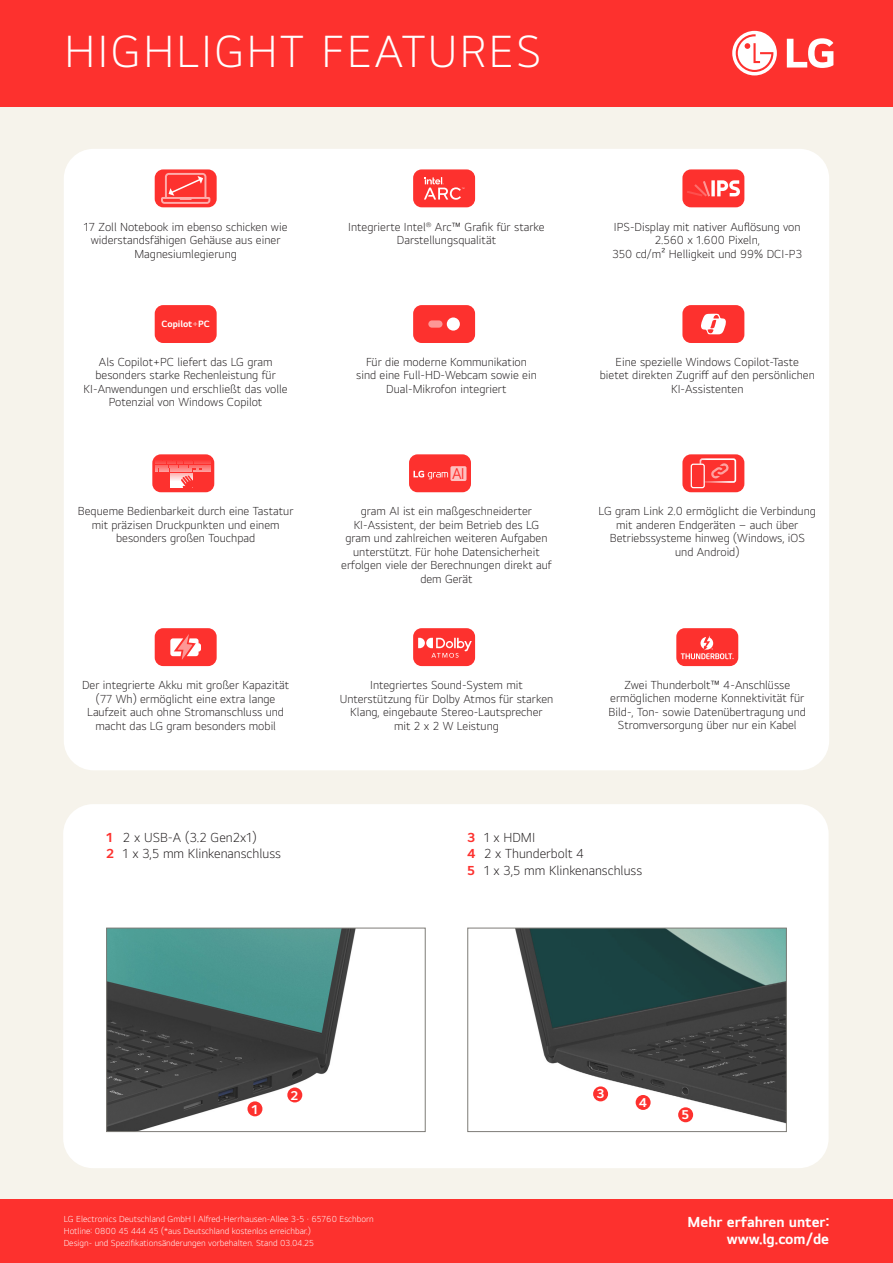
<style>
.page{position:relative;width:893px;height:1263px;background:#f6f3eb}
.page>*{position:absolute;margin:0;border:0;box-sizing:border-box;transform-origin:0 0}
.Specs-Highlight{font:300 46.5px "LG Smart UI";letter-spacing:.05em;color:#fff}
.t1{font:16.2px "LG Smart UI";color:#fd312e;scale:.92 1}
.t2{font:700 15px/16.5px "LG Smart UI";color:#fff;text-align:right}
.Specs-Highlight-2{font:300 13.5px "LG Smart UI";color:#231f20}
.Specs-Highlight-3{font:700 13.2px "LG Smart UI";color:#fff}
.Specs-Highlight-4{font:300 12px/13.5px "LG Smart UI";color:#231f20;text-align:center}
.Specs-Highlight-5{font:700 9.45px "LG Smart UI";color:#fff}
.t3{font:300 9px/12px "LG Smart UI";color:#fff}
.s1{color:#fe9896}
.s2{font-weight:700;color:#fd312e}
</style>
<div class="page">
<div style="left:64px;top:149px;width:765px;height:621px;background:#fff;border-radius:30px"></div>
<div style="left:0;top:1199px;width:893px;height:64px;background:#fd312e"></div>
<div style="left:0;top:0;width:893px;height:106px;background:#fd312e"></div>
<svg style="left:787px;top:38px;width:46px;height:30px"></svg>
<svg style="left:732px;top:31px;width:45px;height:44px"></svg>
<div style="left:413px;top:305px;width:62px;height:38px;background:#fd312e;border-radius:9px"></div>
<div style="left:428px;top:320px;width:14px;height:8px;background:#fd9796;border-radius:4px"></div>
<div style="left:447px;top:317px;width:13px;height:14px;background:#fff;border-radius:50%"></div>
<div style="left:155px;top:305px;width:62px;height:38px;background:#fd312e;border-radius:9px"></div>
<div style="left:409px;top:454px;width:62px;height:38px;background:#fd312e;border-radius:9px"></div>
<svg style="left:413px;top:471px;width:35px;height:8px"></svg>
<div style="left:450px;top:466px;width:16px;height:15px;background:#fec0bf;border-radius:2px"></div>
<div style="left:682px;top:454px;width:62px;height:38px;background:#fd312e;border-radius:9px"></div>
<svg style="left:711px;top:463px;width:18px;height:16px"></svg>
<div style="left:700px;top:458px;width:36px;height:25px;border:2px solid #fff;border-radius:2px"></div>
<div style="left:691px;top:464px;width:13px;height:24px;background:#fd312e;border-radius:2px"></div>
<div style="left:691px;top:464px;width:14px;height:24px;border:1px solid #fff;border-radius:2px"></div>
<div style="left:413px;top:628px;width:62px;height:38px;background:#fd312e;border-radius:9px"></div>
<svg style="left:418px;top:638px;width:54px;height:20px"></svg>
<div style="left:155px;top:628px;width:62px;height:38px;background:#fd312e;border-radius:9px"></div>
<svg style="left:170px;top:634px;width:31px;height:26px"></svg>
<div style="left:413px;top:169px;width:62px;height:38px;background:#fd312e;border-radius:9px"></div>
<svg style="left:424px;top:177px;width:40px;height:23px"></svg>
<div style="left:682px;top:305px;width:62px;height:38px;background:#fd312e;border-radius:9px"></div>
<svg style="left:701px;top:314px;width:25px;height:21px"></svg>
<div style="left:155px;top:169px;width:62px;height:38px;background:#fd312e;border-radius:9px"></div>
<svg style="left:161px;top:173px;width:49px;height:31px"></svg>
<div style="left:682px;top:169px;width:62px;height:38px;background:#fd312e;border-radius:9px"></div>
<svg style="left:687px;top:180px;width:53px;height:16px"></svg>
<div style="left:676px;top:628px;width:62px;height:38px;background:#fd312e;border-radius:9px"></div>
<svg style="left:681px;top:635px;width:53px;height:24px"></svg>
<div style="left:63px;top:804px;width:766px;height:364px;background:#fff;border-radius:30px"></div>
<img style="left:108px;top:930px;width:248px;height:200px">
<div style="left:106px;top:928px;width:319px;height:204px;border:1px solid #7e7c77"></div>
<img style="left:515px;top:930px;width:269px;height:193px">
<div style="left:468px;top:928px;width:318px;height:204px;border:1px solid #7e7c77"></div>
<div style="left:247px;top:1101px;width:15px;height:15px;background:#fd312e;border-radius:50%"></div>
<div style="left:287px;top:1087px;width:15px;height:15px;background:#fd312e;border-radius:50%"></div>
<div style="left:593px;top:1086px;width:15px;height:15px;background:#fd312e;border-radius:50%"></div>
<div style="left:636px;top:1095px;width:15px;height:15px;background:#fd312e;border-radius:50%"></div>
<div style="left:678px;top:1107px;width:15px;height:15px;background:#fd312e;border-radius:50%"></div>
<div style="left:152px;top:454px;width:62px;height:38px;background:#fd312e;border-radius:9px"></div>
<svg style="left:155px;top:461px;width:56px;height:27px"></svg>
<p class="Specs-Highlight" style="left:64px;top:23px;width:478px">HIGHLIGHT FEATURES</p>
<p class="Specs-Highlight-4" style="left:84px;top:220px;width:205px">17 Zoll Notebook im ebenso schicken wie widerstandsfähigen Gehäuse aus einer<br>Magnesiumlegierung</p>
<p class="Specs-Highlight-4" style="left:348px;top:220px;width:198px">Integrierte Intel<sup>®</sup> Arc™ Grafik für starke<br>Darstellungsqualität</p>
<p class="Specs-Highlight-4" style="left:612px;top:220px;width:191px">IPS-Display mit nativer Auflösung von<br>2.560 x 1.600 Pixeln,<br>350 cd/m² Helligkeit und 99% DCI-P3</p>
<p class="Specs-Highlight-5" style="left:162px;top:318px;width:50px">Copilot<span class="s1">+</span>PC</p>
<p class="Specs-Highlight-4" style="left:84px;top:355px;width:206px">Als Copilot+PC liefert das LG gram besonders starke Rechenleistung für KI-Anwendungen und erschließt das volle Potenzial von Windows Copilot</p>
<p class="Specs-Highlight-4" style="left:78px;top:504px;width:217px">Bequeme Bedienbarkeit durch eine Tastatur mit präzisen Druckpunkten und einem besonders großen Touchpad</p>
<p class="Specs-Highlight-4" style="left:356px;top:355px;width:182px">Für die moderne Kommunikation sind eine Full-HD-Webcam sowie ein<br>Dual-Mikrofon integriert</p>
<p class="Specs-Highlight-4" style="left:600px;top:355px;width:217px">Eine spezielle Windows Copilot-Taste bietet direkten Zugriff auf den persönlichen<br>KI-Assistenten</p>
<h2 class="t1" style="left:452px;top:464px;width:15px">AI</h2>
<p class="Specs-Highlight-4" style="left:341px;top:504px;width:212px">gram AI ist ein maßgeschneiderter KI-Assistent, der beim Betrieb des LG gram und zahlreichen weiteren Aufgaben unterstützt. Für hohe Datensicherheit erfolgen viele der Berechnungen direkt auf dem Gerät</p>
<p class="Specs-Highlight-4" style="left:599px;top:504px;width:219px">LG gram Link 2.0 ermöglicht die Verbindung mit anderen Endgeräten – auch über<br>Betriebssysteme hinweg (Windows, iOS<br>und Android)</p>
<p class="Specs-Highlight-4" style="left:82px;top:678px;width:208px">Der integrierte Akku mit großer Kapazität (77 Wh) ermöglicht eine extra lange Laufzeit auch ohne Stromanschluss und macht das LG gram besonders mobil</p>
<p class="Specs-Highlight-4" style="left:340px;top:678px;width:215px">Integriertes Sound-System mit Unterstützung für Dolby Atmos für starken Klang, eingebaute Stereo-Lautsprecher<br>mit 2 x 2 W Leistung</p>
<p class="Specs-Highlight-4" style="left:609px;top:678px;width:199px">Zwei Thunderbolt™ 4-Anschlüsse ermöglichen moderne Konnektivität für Bild-, Ton- sowie Datenübertragung und Stromversorgung über nur ein Kabel</p>
<p class="Specs-Highlight-2" style="left:106px;top:829px;width:152px"><span class="s2">1</span> 2 x USB-A (3.2 Gen2x1)</p>
<p class="Specs-Highlight-2" style="left:106px;top:846px;width:176px"><span class="s2">2</span> 1 x 3,5 mm Klinkenanschluss</p>
<p class="Specs-Highlight-2" style="left:468px;top:829px;width:69px"><span class="s2">3</span> 1 x HDMI</p>
<p class="Specs-Highlight-2" style="left:468px;top:846px;width:118px"><span class="s2">4</span> 2 x Thunderbolt 4</p>
<p class="Specs-Highlight-2" style="left:468px;top:862px;width:176px"><span class="s2">5</span> 1 x 3,5 mm Klinkenanschluss</p>
<p class="Specs-Highlight-3" style="left:252px;top:1101px;width:8px">1</p>
<p class="Specs-Highlight-3" style="left:291px;top:1087px;width:9px">2</p>
<p class="Specs-Highlight-3" style="left:597px;top:1086px;width:9px">3</p>
<p class="Specs-Highlight-3" style="left:639px;top:1094px;width:9px">4</p>
<p class="Specs-Highlight-3" style="left:682px;top:1107px;width:9px">5</p>
<p class="t3" style="left:64px;top:1213px;width:312px">LG Electronics Deutschland GmbH l Alfred-Herrhausen-Allee 3-5 · 65760 Eschborn<br>Hotline: 0800 45 444 45 (*aus Deutschland kostenlos erreichbar.)<br>Design- und Spezifikationsänderungen vorbehalten. Stand 03.04.25</p>
<p class="t2" style="left:688px;top:1214px;width:143px">Mehr erfahren unter: www.lg.com/de</p>
</div>
